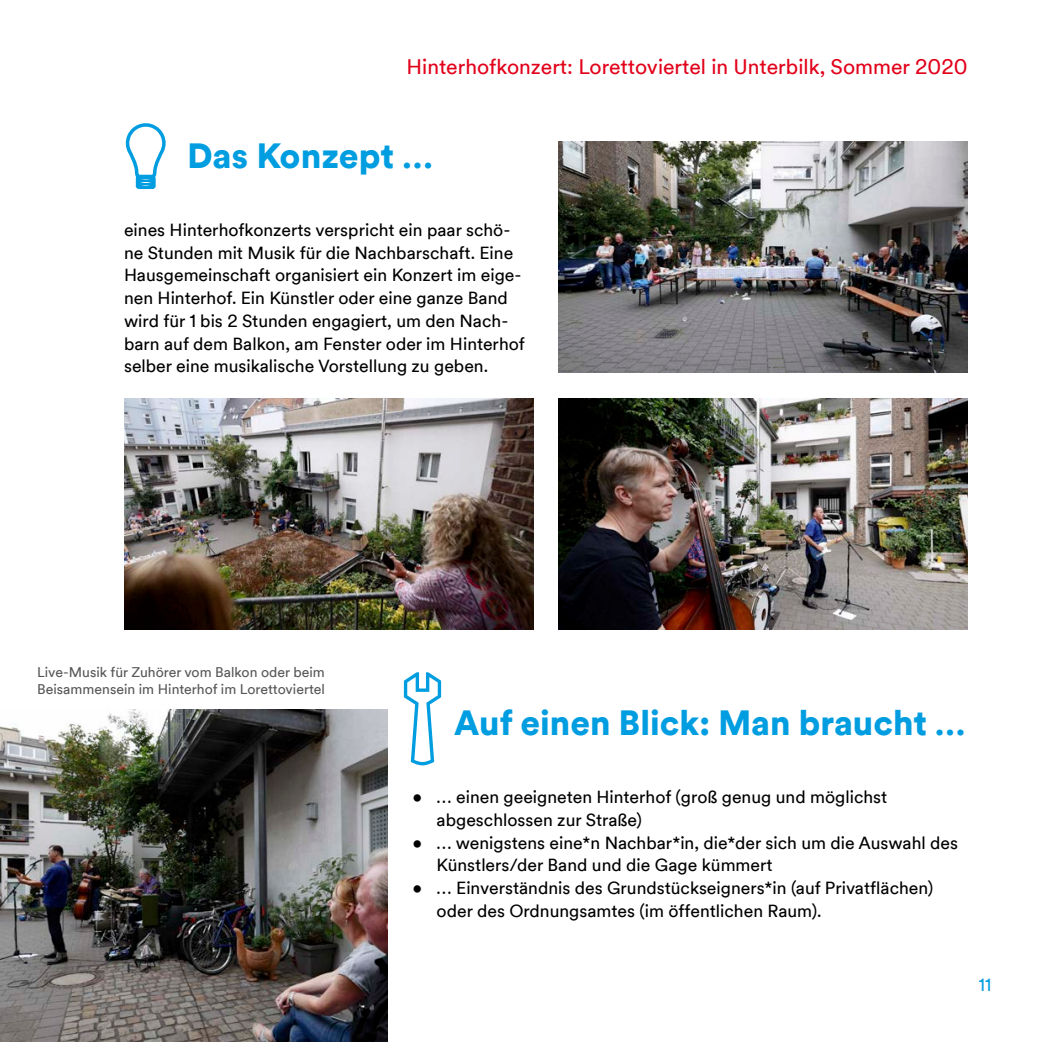
<style>
.page{position:relative;width:1042px;height:1042px;background:#fff}
.page>*{position:absolute;margin:0;border:0;box-sizing:border-box;transform-origin:0 0}
.t1{font:900 35px "Duesseldorf Circular TT";color:#009de0}
.t2{font:21px "Duesseldorf Circular TT";color:#e2001a}
.t3{font:17.5px/22.8px "Duesseldorf Circular TT";color:#000}
.t4{font:17.5px "Duesseldorf Circular TT";color:#009de0}
.t5{font:14px/17.5px "Duesseldorf Circular TT";color:#57575a}
</style>
<div class="page">
<img style="left:124px;top:398px;width:409px;height:231px">
<img style="left:558px;top:398px;width:409px;height:231px">
<img style="left:558px;top:141px;width:409px;height:232px">
<img style="left:0;top:709px;width:388px;height:333px">
<svg style="left:404px;top:672px;width:37px;height:93px"></svg>
<svg style="left:125px;top:123px;width:41px;height:66px"></svg>
<p class="t2" style="left:407px;top:53px;width:562px">Hinterhofkonzert: Lorettoviertel in Unterbilk, Sommer 2020</p>
<h1 class="t1" style="left:187px;top:131px;width:247px">Das Konzept …</h1>
<p class="t3" style="left:124px;top:218px;width:402px">eines Hinterhofkonzerts verspricht ein paar schö&shy;ne Stunden mit Musik für die Nachbarschaft. Eine Hausgemeinschaft organisiert ein Konzert im eige&shy;nen Hinterhof. Ein Künstler oder eine ganze Band wird für 1 bis 2 Stunden engagiert, um den Nach&shy;barn auf dem Balkon, am Fenster oder im Hinterhof selber eine musikalische Vorstellung zu geben.</p>
<p class="t5" style="left:37px;top:662px;width:289px">Live-Musik für Zuhörer vom Balkon oder beim<br>Beisammensein im Hinterhof im Lorettoviertel</p>
<h1 class="t1" style="left:454px;top:698px;width:512px">Auf einen Blick: Man braucht …</h1>
<p class="t3" style="left:437px;top:785px;width:452px;text-indent:-24px">• … einen geeigneten Hinterhof (groß genug und möglichst abgeschlossen zur Straße)</p>
<p class="t3" style="left:437px;top:830px;width:523px;text-indent:-24px">• … wenigstens eine*n Nachbar*in, die*der sich um die Auswahl des<br>Künstlers/der Band und die Gage kümmert</p>
<p class="t3" style="left:437px;top:876px;width:498px;text-indent:-24px">• … Einverständnis des Grundstückseigners*in (auf Privatflächen) oder des Ordnungsamtes (im öffentlichen Raum).</p>
<p class="t4" style="left:979px;top:973px;width:14px">11</p>
</div>
